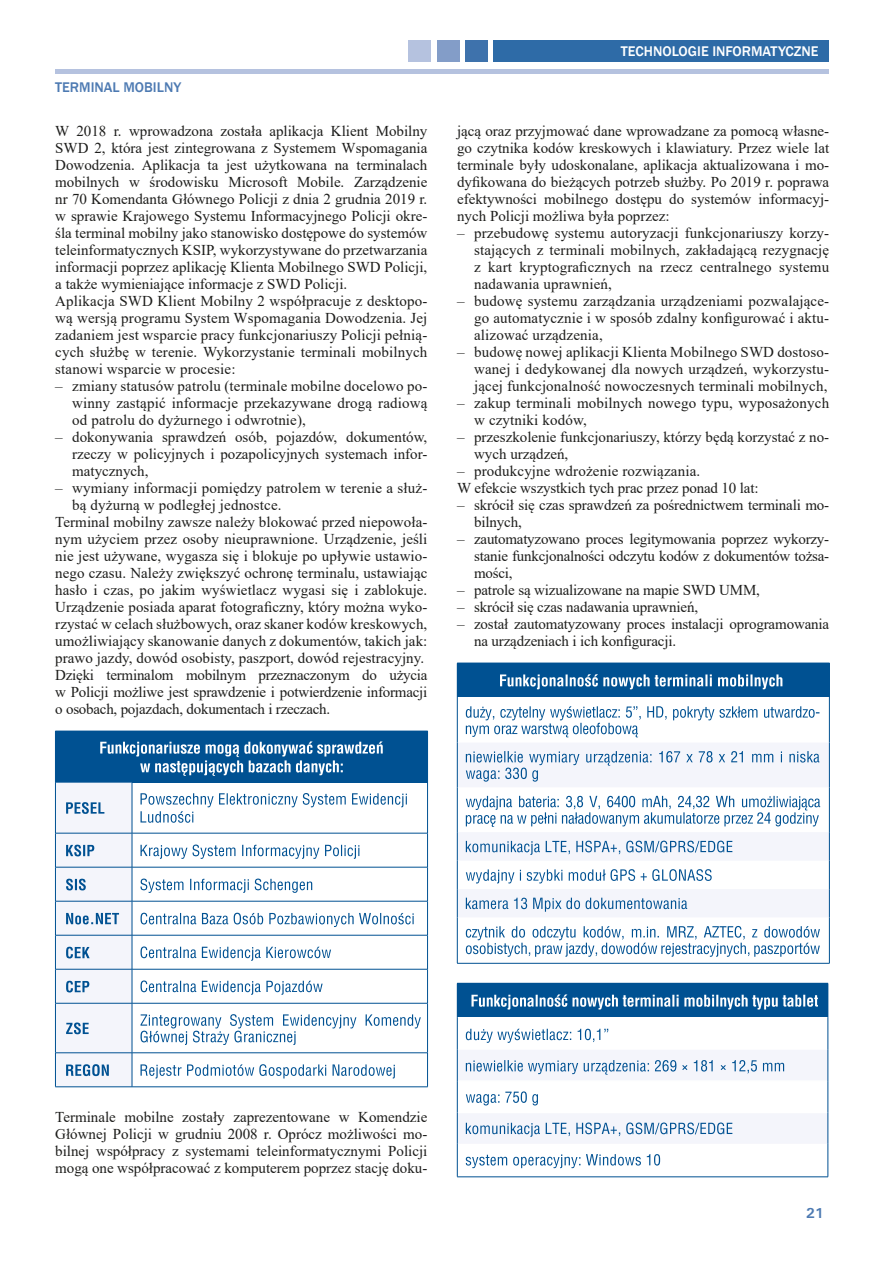
<style>
.page{position:relative;width:893px;height:1263px;background:#fff}
.page>*{position:absolute;margin:0;border:0;box-sizing:border-box;transform-origin:0 0}
.t1{font:15px/17px "Times New Roman";color:#1d1d1b;text-align:justify}
.t2{font:500 14.4px "Franklin Gothic";color:#fff}
.t3{font:500 14.4px "Franklin Gothic";color:#4d7ab2}
.t4{font:700 14.4px "Univers";color:#4d7ab2}
</style>
<div class="page">
<hr style="left:55px;top:70px;width:774px;height:4px;background:#b5c2df">
<div style="left:493px;top:41px;width:336px;height:21px;background:#2e6ba7"></div>
<div style="left:465px;top:41px;width:23px;height:21px;background:#3e72ac"></div>
<div style="left:437px;top:41px;width:22px;height:21px;background:#839dc8"></div>
<div style="left:408px;top:41px;width:23px;height:21px;background:#b5c2df"></div>
<div style="left:55px;top:731px;width:373px;height:51px;background:#005192"></div>
<hr style="left:132px;top:782px;width:1px;height:51px;background:#005192">
<hr style="left:427px;top:782px;width:1px;height:51px;background:#005192">
<hr style="left:132px;top:833px;width:296px;height:1px;background:#005192">
<hr style="left:132px;top:833px;width:1px;height:34px;background:#005192">
<hr style="left:427px;top:833px;width:1px;height:34px;background:#005192">
<hr style="left:132px;top:867px;width:296px;height:1px;background:#005192">
<hr style="left:132px;top:867px;width:1px;height:34px;background:#005192">
<hr style="left:427px;top:867px;width:1px;height:34px;background:#005192">
<hr style="left:132px;top:901px;width:296px;height:1px;background:#005192">
<hr style="left:132px;top:901px;width:1px;height:34px;background:#005192">
<hr style="left:427px;top:901px;width:1px;height:34px;background:#005192">
<hr style="left:132px;top:935px;width:296px;height:1px;background:#005192">
<hr style="left:132px;top:935px;width:1px;height:34px;background:#005192">
<hr style="left:427px;top:935px;width:1px;height:34px;background:#005192">
<hr style="left:132px;top:969px;width:296px;height:1px;background:#005192">
<hr style="left:132px;top:969px;width:1px;height:34px;background:#005192">
<hr style="left:427px;top:969px;width:1px;height:34px;background:#005192">
<hr style="left:132px;top:1003px;width:296px;height:1px;background:#005192">
<hr style="left:132px;top:1003px;width:1px;height:49px;background:#005192">
<hr style="left:427px;top:1003px;width:1px;height:49px;background:#005192">
<hr style="left:132px;top:1052px;width:296px;height:1px;background:#005192">
<hr style="left:132px;top:1053px;width:1px;height:33px;background:#005192">
<hr style="left:427px;top:1053px;width:1px;height:33px;background:#005192">
<hr style="left:132px;top:1086px;width:296px;height:1px;background:#005192">
<hr style="left:132px;top:782px;width:296px;height:1px;background:#005192">
<svg style="left:100px;top:741px;width:283px;height:35px"></svg>
<svg style="left:141px;top:793px;width:266px;height:30px"></svg>
<svg style="left:141px;top:844px;width:218px;height:15px"></svg>
<svg style="left:141px;top:878px;width:171px;height:15px"></svg>
<svg style="left:141px;top:913px;width:273px;height:14px"></svg>
<svg style="left:141px;top:946px;width:190px;height:15px"></svg>
<svg style="left:141px;top:980px;width:182px;height:15px"></svg>
<svg style="left:141px;top:1014px;width:280px;height:31px"></svg>
<svg style="left:55px;top:782px;width:77px;height:305px"></svg>
<svg style="left:141px;top:1064px;width:254px;height:14px"></svg>
<div style="left:457px;top:663px;width:372px;height:34px;background:#005192"></div>
<svg style="left:458px;top:742px;width:371px;height:175px;fill:#f4f5fb"></svg>
<hr style="left:829px;top:663px;width:1px;height:34px;background:#005192">
<hr style="left:457px;top:697px;width:1px;height:45px;background:#005192">
<hr style="left:829px;top:697px;width:1px;height:45px;background:#005192">
<hr style="left:457px;top:742px;width:1px;height:45px;background:#005192">
<hr style="left:829px;top:742px;width:1px;height:45px;background:#005192">
<hr style="left:457px;top:787px;width:1px;height:45px;background:#005192">
<hr style="left:829px;top:787px;width:1px;height:45px;background:#005192">
<svg style="left:457px;top:832px;width:1px;height:85px"></svg>
<svg style="left:829px;top:832px;width:1px;height:85px"></svg>
<hr style="left:457px;top:917px;width:1px;height:46px;background:#005192">
<hr style="left:829px;top:917px;width:1px;height:46px;background:#005192">
<hr style="left:457px;top:963px;width:373px;height:1px;background:#005192">
<svg style="left:500px;top:674px;width:282px;height:15px"></svg>
<svg style="left:466px;top:706px;width:353px;height:31px"></svg>
<svg style="left:466px;top:751px;width:353px;height:31px"></svg>
<svg style="left:466px;top:796px;width:354px;height:31px"></svg>
<svg style="left:466px;top:841px;width:266px;height:14px"></svg>
<svg style="left:466px;top:869px;width:246px;height:14px"></svg>
<svg style="left:466px;top:898px;width:221px;height:14px"></svg>
<svg style="left:466px;top:926px;width:354px;height:31px"></svg>
<div style="left:457px;top:983px;width:371px;height:34px;background:#005192"></div>
<hr style="left:828px;top:983px;width:1px;height:34px;background:#005192">
<hr style="left:457px;top:1017px;width:1px;height:33px;background:#005192">
<hr style="left:828px;top:1017px;width:1px;height:33px;background:#005192">
<hr style="left:828px;top:1050px;width:1px;height:31px;background:#005192">
<hr style="left:828px;top:1081px;width:1px;height:31px;background:#005192">
<hr style="left:828px;top:1112px;width:1px;height:32px;background:#005192">
<hr style="left:457px;top:1144px;width:1px;height:33px;background:#005192">
<hr style="left:828px;top:1144px;width:1px;height:33px;background:#005192">
<hr style="left:457px;top:1176px;width:371px;height:1px;background:#005192">
<svg style="left:471px;top:994px;width:347px;height:15px"></svg>
<svg style="left:466px;top:1029px;width:142px;height:14px"></svg>
<svg style="left:457px;top:1050px;width:371px;height:94px"></svg>
<svg style="left:466px;top:1154px;width:194px;height:14px"></svg>
<p class="t3" style="left:55px;top:78px;width:127px">TERMINAL MOBILNY</p>
<p class="t1" style="left:55px;top:122px;width:374px;text-align:left">W 2018 r. wprowadzona została aplikacja Klient Mobilny SWD 2, która jest zintegrowana z Systemem Wspomagania Dowodzenia. Aplikacja ta jest użytkowana na terminalach mobilnych w środowisku Microsoft Mobile. Zarządzenie nr 70 Komendanta Głównego Policji z dnia 2 grudnia 2019 r. w sprawie Krajowego Systemu Informacyjnego Policji okre&shy;śla terminal mobilny jako stanowisko dostępowe do systemów teleinformatycznych KSIP, wykorzystywane do przetwarzania informacji poprzez aplikację Klienta Mobilnego SWD Policji, a także wymieniające informacje z SWD Policji.<br>Aplikacja SWD Klient Mobilny 2 współpracuje z desktopo&shy;wą wersją programu System Wspomagania Dowodzenia. Jej zadaniem jest wsparcie pracy funkcjonariuszy Policji pełnią&shy;cych służbę w terenie. Wykorzystanie terminali mobilnych stanowi wsparcie w procesie:</p>
<p class="t1" style="left:72px;top:377px;width:357px;text-indent:-17px">– zmiany statusów patrolu (terminale mobilne docelowo po&shy;winny zastąpić informacje przekazywane drogą radiową od patrolu do dyżurnego i odwrotnie),</p>
<p class="t1" style="left:72px;top:428px;width:357px;text-indent:-17px">– dokonywania sprawdzeń osób, pojazdów, dokumentów, rzeczy w policyjnych i pozapolicyjnych systemach infor&shy;matycznych,</p>
<p class="t1" style="left:55px;top:479px;width:374px">– wymiany informacji pomiędzy patrolem w terenie a służ-</p>
<p class="t1" style="left:72px;top:496px;width:211px">bą dyżurną w podległej jednostce.</p>
<p class="t1" style="left:55px;top:513px;width:374px">Terminal mobilny zawsze należy blokować przed niepowoła-</p>
<p class="t1" style="left:55px;top:530px;width:374px">nym użyciem przez osoby nieuprawnione. Urządzenie, jeśli</p>
<p class="t1" style="left:55px;top:547px;width:374px">nie jest używane, wygasza się i blokuje po upływie ustawio-</p>
<p class="t1" style="left:55px;top:564px;width:374px">nego czasu. Należy zwiększyć ochronę terminalu, ustawiając</p>
<p class="t1" style="left:55px;top:581px;width:374px">hasło i czas, po jakim wyświetlacz wygasi się i zablokuje.</p>
<p class="t1" style="left:55px;top:598px;width:374px">Urządzenie posiada aparat fotograficzny, który można wyko-</p>
<p class="t1" style="left:55px;top:615px;width:374px">rzystać w celach służbowych, oraz skaner kodów kreskowych,</p>
<p class="t1" style="left:55px;top:632px;width:374px">umożliwiający skanowanie danych z dokumentów, takich jak:</p>
<p class="t1" style="left:55px;top:649px;width:370px">prawo jazdy, dowód osobisty, paszport, dowód rejestracyjny.</p>
<p class="t1" style="left:55px;top:666px;width:374px">Dzięki terminalom mobilnym przeznaczonym do użycia</p>
<p class="t1" style="left:55px;top:683px;width:374px">w Policji możliwe jest sprawdzenie i potwierdzenie informacji</p>
<p class="t1" style="left:55px;top:700px;width:277px">o osobach, pojazdach, dokumentach i rzeczach.</p>
<p class="t2" style="left:621px;top:43px;width:199px">TECHNOLOGIE INFORMATYCZNE</p>
<p class="t1" style="left:457px;top:122px;width:374px">jącą oraz przyjmować dane wprowadzane za pomocą własne&shy;go czytnika kodów kreskowych i klawiatury. Przez wiele lat terminale były udoskonalane, aplikacja aktualizowana i mo&shy;dyfikowana do bieżących potrzeb służby. Po 2019 r. poprawa efektywności mobilnego dostępu do systemów informacyj&shy;nych Policji możliwa była poprzez:</p>
<p class="t1" style="left:474px;top:224px;width:357px;text-indent:-17px">– przebudowę systemu autoryzacji funkcjonariuszy korzy&shy;stających z terminali mobilnych, zakładającą rezygnację z kart kryptograficznych na rzecz centralnego systemu nadawania uprawnień,</p>
<p class="t1" style="left:474px;top:292px;width:357px;text-indent:-17px">– budowę systemu zarządzania urządzeniami pozwalające&shy;go automatycznie i w sposób zdalny konfigurować i aktu&shy;alizować urządzenia,</p>
<p class="t1" style="left:474px;top:343px;width:357px;text-indent:-17px">– budowę nowej aplikacji Klienta Mobilnego SWD dostoso&shy;wanej i dedykowanej dla nowych urządzeń, wykorzystu&shy;jącej funkcjonalność nowoczesnych terminali mobilnych,</p>
<p class="t1" style="left:474px;top:394px;width:357px;text-indent:-17px">– zakup terminali mobilnych nowego typu, wyposażonych w czytniki kodów,</p>
<p class="t1" style="left:474px;top:428px;width:357px;text-indent:-17px">– przeszkolenie funkcjonariuszy, którzy będą korzystać z no&shy;wych urządzeń,</p>
<p class="t1" style="left:457px;top:462px;width:303px">– produkcyjne wdrożenie rozwiązania.<br>W efekcie wszystkich tych prac przez ponad 10 lat:</p>
<p class="t1" style="left:474px;top:496px;width:357px;text-indent:-17px">– skrócił się czas sprawdzeń za pośrednictwem terminali mo&shy;bilnych,</p>
<p class="t1" style="left:474px;top:530px;width:357px;text-indent:-17px">– zautomatyzowano proces legitymowania poprzez wykorzy&shy;stanie funkcjonalności odczytu kodów z dokumentów tożsa&shy;mości,</p>
<p class="t1" style="left:457px;top:581px;width:304px">– patrole są wizualizowane na mapie SWD UMM,</p>
<p class="t1" style="left:457px;top:598px;width:243px">– skrócił się czas nadawania uprawnień,</p>
<p class="t1" style="left:474px;top:615px;width:357px;text-indent:-17px">– został zautomatyzowany proces instalacji oprogramowania na urządzeniach i ich konfiguracji.</p>
<p class="t1" style="left:55px;top:1108px;width:374px">Terminale mobilne zostały zaprezentowane w Komendzie Głównej Policji w grudniu 2008 r. Oprócz możliwości mo&shy;bilnej współpracy z systemami teleinformatycznymi Policji mogą one współpracować z komputerem poprzez stację doku-</p>
<p class="t4" style="left:806px;top:1204px;width:20px">21</p>
</div>
